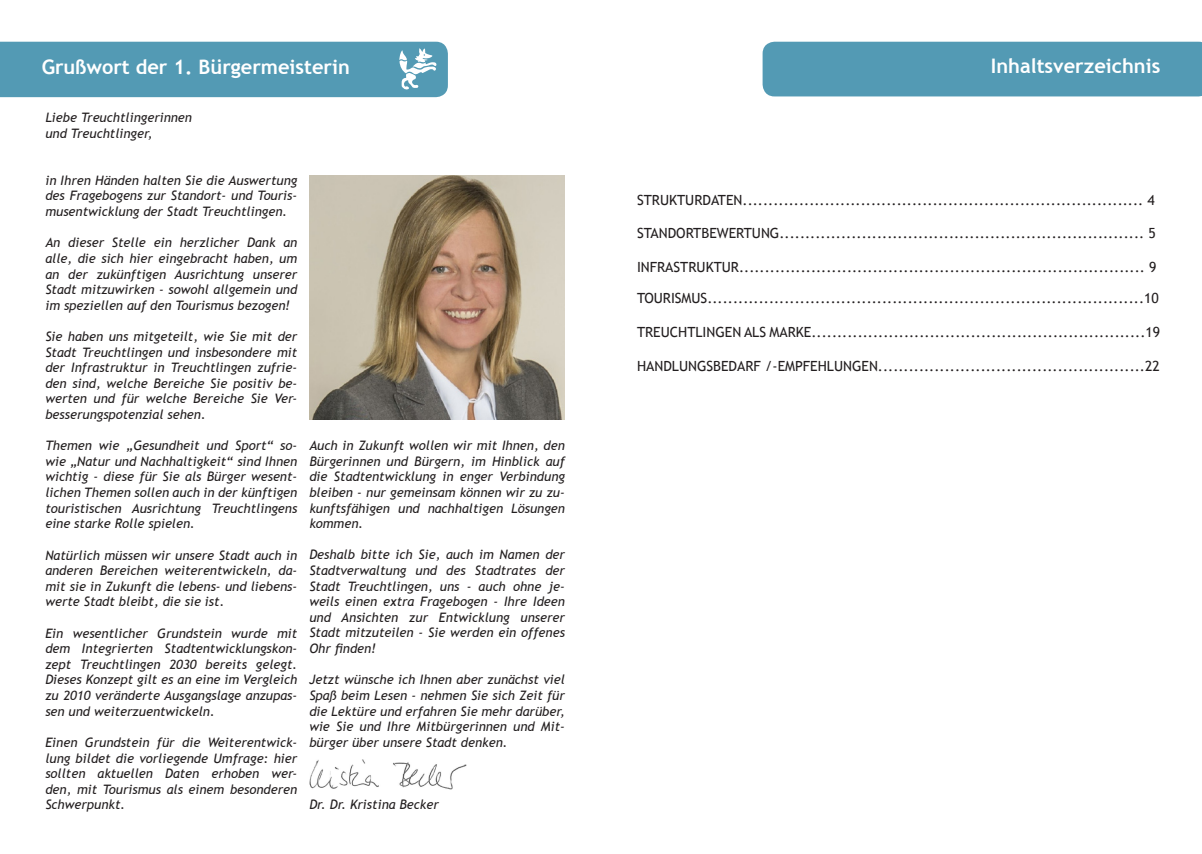
<style>
.page{position:relative;width:1202px;height:854px;background:#fff}
.page>*{position:absolute;margin:0;border:0;box-sizing:border-box;transform-origin:0 0}
.t1{font:700 20px "Trebuchet MS";color:#fff}
.t2{font:14px "Trebuchet MS";color:#231f20}
.t3{font:italic 13px/15.6px "Trebuchet MS";color:#231f20;text-align:justify}
</style>
<div class="page">
<div style="left:0;top:42px;width:448px;height:55px;background:#539ab4"></div>
<img style="left:309px;top:176px;width:256px;height:243px">
<div style="left:763px;top:42px;width:439px;height:54px;background:#539ab4"></div>
<img style="left:309px;top:759px;width:157px;height:30px">
<p class="t1" style="left:42px;top:54px;width:310px">Grußwort der 1. Bürgermeisterin</p>
<p class="t3" style="left:45px;top:110px;width:148px">Liebe Treuchtlingerinnen</p>
<p class="t3" style="left:45px;top:126px;width:109px">und Treuchtlinger,</p>
<p class="t3" style="left:45px;top:172px;width:253px">in Ihren Händen halten Sie die Auswertung des Fragebogens zur Standort- und Touris&shy;musentwicklung der Stadt Treuchtlingen.</p>
<p class="t3" style="left:45px;top:235px;width:253px">An dieser Stelle ein herzlicher Dank an alle, die sich hier eingebracht haben, um an der zukünftigen Ausrichtung unserer Stadt mitzuwirken - sowohl allgemein und im speziellen auf den Tourismus bezogen!</p>
<p class="t3" style="left:45px;top:328px;width:253px">Sie haben uns mitgeteilt, wie Sie mit der Stadt Treuchtlingen und insbesondere mit der Infrastruktur in Treuchtlingen zufrie&shy;den sind, welche Bereiche Sie positiv be&shy;werten und für welche Bereiche Sie Ver&shy;besserungspotenzial sehen.</p>
<p class="t3" style="left:45px;top:438px;width:253px">Themen wie „Gesundheit und Sport“ so&shy;wie „Natur und Nachhaltigkeit“ sind Ihnen wichtig - diese für Sie als Bürger wesent&shy;lichen Themen sollen auch in der künftigen touristischen Ausrichtung Treuchtlingens eine starke Rolle spielen.</p>
<p class="t3" style="left:45px;top:547px;width:253px">Natürlich müssen wir unsere Stadt auch in anderen Bereichen weiterentwickeln, da&shy;mit sie in Zukunft die lebens- und liebens&shy;werte Stadt bleibt, die sie ist.</p>
<p class="t3" style="left:45px;top:625px;width:253px">Ein wesentlicher Grundstein wurde mit dem Integrierten Stadtentwicklungskon&shy;zept Treuchtlingen 2030 bereits gelegt.<br>Dieses Konzept gilt es an eine im Vergleich zu 2010 veränderte Ausgangslage anzupas&shy;sen und weiterzuentwickeln.</p>
<p class="t3" style="left:45px;top:734px;width:253px">Einen Grundstein für die Weiterentwick&shy;lung bildet die vorliegende Umfrage: hier sollten aktuellen Daten erhoben wer&shy;den, mit Tourismus als einem besonderen Schwerpunkt.</p>
<p class="t3" style="left:309px;top:437px;width:257px">Auch in Zukunft wollen wir mit Ihnen, den Bürgerinnen und Bürgern, im Hinblick auf die Stadtentwicklung in enger Verbindung bleiben - nur gemeinsam können wir zu zu&shy;kunftsfähigen und nachhaltigen Lösungen kommen.</p>
<p class="t3" style="left:309px;top:547px;width:257px">Deshalb bitte ich Sie, auch im Namen der Stadtverwaltung und des Stadtrates der Stadt Treuchtlingen, uns - auch ohne je&shy;weils einen extra Fragebogen - Ihre Ideen und Ansichten zur Entwicklung unserer Stadt mitzuteilen - Sie werden ein offenes Ohr finden!</p>
<p class="t3" style="left:309px;top:671px;width:257px">Jetzt wünsche ich Ihnen aber zunächst viel Spaß beim Lesen - nehmen Sie sich Zeit für die Lektüre und erfahren Sie mehr darüber, wie Sie und Ihre Mitbürgerinnen und Mit&shy;bürger über unsere Stadt denken.</p>
<p class="t3" style="left:309px;top:796px;width:131px">Dr. Dr. Kristina Becker</p>
<p class="t1" style="left:991px;top:53px;width:171px">Inhaltsverzeichnis</p>
<p class="t2" style="left:637px;top:191px;width:519px">STRUKTURDATEN.............................................................................. 4</p>
<p class="t2" style="left:637px;top:225px;width:520px">STANDORTBEWERTUNG....................................................................... 5</p>
<p class="t2" style="left:637px;top:259px;width:521px">INFRASTRUKTUR............................................................................... 9</p>
<p class="t2" style="left:637px;top:290px;width:523px">TOURISMUS.....................................................................................10</p>
<p class="t2" style="left:637px;top:323px;width:525px">TREUCHTLINGEN ALS MARKE.................................................................19</p>
<p class="t2" style="left:637px;top:357px;width:524px">HANDLUNGSBEDARF /-EMPFEHLUNGEN....................................................22</p>
</div>
